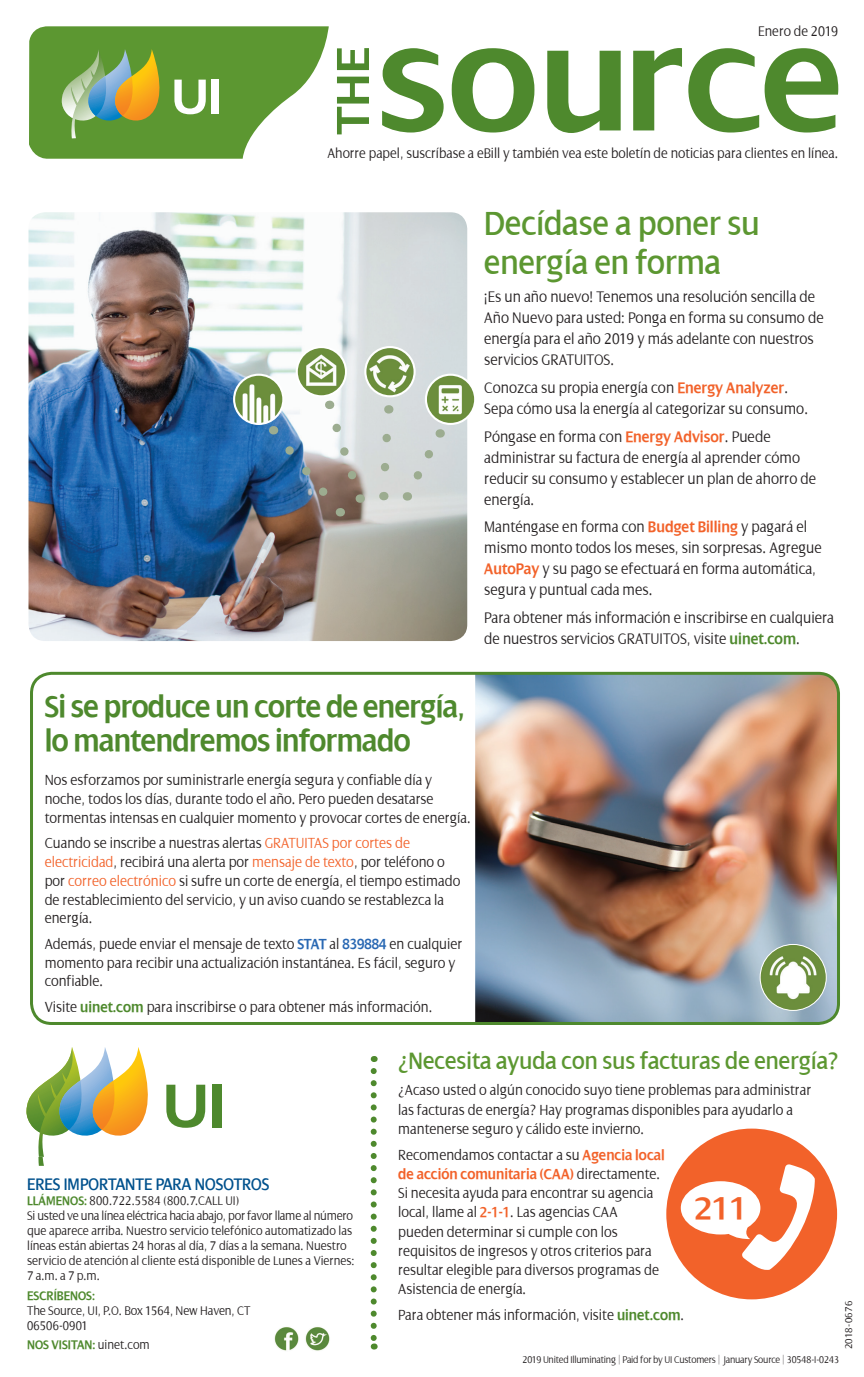
<style>
.page{position:relative;width:864px;height:1377px;background:#fff}
.page>*{position:absolute;margin:0;border:0;box-sizing:border-box;transform-origin:0 0}
.t1{font:36px/39px "Dialog";color:#5c9731;scale:.9 1}
.t2{font:600 34.05px "Dialog";color:#f2622a}
.t3{font:600 33px/34.5px "Dialog";letter-spacing:-.02em;color:#4e892d;scale:.9 1}
.t4{font:25.5px "Dialog";color:#5c9731;scale:.9 1}
.t5{font:18px "Dialog";color:#01518d;scale:.9 1}
.t6{font:300 16.5px/21px "Dialog";color:#231f20;scale:.9 1}
.t7{font:300 15.75px/19.2px "Dialog";color:#231f20;scale:.9 1}
.t8{font:300 15px "Dialog";color:#231f20;scale:.9 1}
.t9{font:300 13.5px/15px "Dialog";color:#231f20;scale:.9 1}
.t10{font:600 13.5px "Dialog";color:#4e892d;scale:.9 1}
.t11{font:300 10.5px "Dialog";letter-spacing:-.02em;color:#231f20;scale:.91 1}
.t12{font:300 10.5px "Dialog";color:#231f20}
.s1{font-weight:600;color:#f2622a}
.s2{font-weight:600;color:#4e892d}
.s3{color:#f2622a}
.s4{font-weight:600;color:#2968b3}
.s5{font-weight:300;color:#231f20}
</style>
<div class="page">
<img style="left:475px;top:674px;width:364px;height:349px">
<svg style="left:26px;top:1047px;width:196px;height:119px"></svg>
<div style="left:213px;top:1085px;width:9px;height:43px;background:#4e892d"></div>
<svg style="left:29px;top:26px;width:300px;height:133px"></svg>
<svg style="left:382px;top:48px;width:456px;height:85px"></svg>
<svg style="left:337px;top:48px;width:32px;height:86px"></svg>
<img style="left:274px;top:1326px;width:25px;height:26px;border-radius:13px">
<img style="left:304px;top:1326px;width:26px;height:26px;border-radius:13px">
<svg style="left:371px;top:1071px;width:6px;height:279px"></svg>
<div style="left:30px;top:672px;width:810px;height:353px;border:3px solid #4e892d;border-radius:20px"></div>
<img style="left:760px;top:944px;width:66px;height:66px;border-radius:33px">
<div style="left:760px;top:944px;width:67px;height:67px;border:1px solid #fff;border-radius:50%"></div>
<div style="left:666px;top:1129px;width:171px;height:170px;background:#f2622a;border-radius:50%"></div>
<svg style="left:681px;top:1164px;width:134px;height:108px"></svg>
<img style="left:29px;top:212px;width:438px;height:429px">
<img style="left:297px;top:347px;width:49px;height:49px;border-radius:25px">
<div style="left:296px;top:346px;width:51px;height:51px;border:2px solid #fff;border-radius:50%"></div>
<img style="left:234px;top:375px;width:49px;height:49px;border-radius:24px">
<div style="left:233px;top:374px;width:51px;height:51px;border:2px solid #fff;border-radius:50%"></div>
<img style="left:365px;top:347px;width:50px;height:49px;border-radius:25px">
<div style="left:364px;top:346px;width:52px;height:51px;border:2px solid #fff;border-radius:50%"></div>
<img style="left:426px;top:375px;width:49px;height:49px;border-radius:24px">
<div style="left:425px;top:374px;width:51px;height:51px;border:2px solid #fff;border-radius:50%"></div>
<svg style="left:407px;top:429px;width:39px;height:72px;background:#cfd5d4"></svg>
<svg style="left:376px;top:405px;width:20px;height:71px"></svg>
<svg style="left:270px;top:401px;width:93px;height:115px"></svg>
<p class="t8" style="left:758px;top:23px;width:91px">Enero de 2019</p>
<p class="t8" style="left:327px;top:145px;width:569px">Ahorre papel, suscríbase a eBill y también vea este boletín de noticias para clientes en línea.</p>
<h1 class="t1" style="left:484px;top:205px;width:308px">Decídase a poner su energía en forma</h1>
<p class="t6" style="left:484px;top:286px;width:379px">¡Es un año nuevo! Tenemos una resolución sencilla de Año Nuevo para usted: Ponga en forma su consumo de energía para el año 2019 y más adelante con nuestros servicios GRATUITOS.</p>
<p class="t6" style="left:484px;top:377px;width:361px">Conozca su propia energía con <span class="s1">Energy Analyzer</span>.<br>Sepa cómo usa la energía al categorizar su consumo.</p>
<p class="t6" style="left:484px;top:426px;width:370px">Póngase en forma con <span class="s1">Energy Advisor</span>. Puede administrar su factura de energía al aprender cómo reducir su consumo y establecer un plan de ahorro de energía.</p>
<p class="t6" style="left:484px;top:517px;width:377px">Manténgase en forma con <span class="s1">Budget Billing</span> y pagará el mismo monto todos los meses, sin sorpresas. Agregue <span class="s1">AutoPay</span> y su pago se efectuará en forma automática, segura y puntual cada mes.</p>
<p class="t6" style="left:484px;top:607px;width:390px">Para obtener más información e inscribirse en cualquiera de nuestros servicios GRATUITOS, visite <span class="s2">uinet.com</span>.</p>
<h3 class="t3" style="left:45px;top:689px;width:468px">Si se produce un corte de energía, lo mantendremos informado</h3>
<p class="t7" style="left:45px;top:771px;width:475px;line-height:18.8px">Nos esforzamos por suministrarle energía segura y confiable día y noche, todos los días, durante todo el año. Pero pueden desatarse tormentas intensas en cualquier momento y provocar cortes de energía.</p>
<p class="t7" style="left:45px;top:834px;width:463px;line-height:18.8px">Cuando se inscribe a nuestras alertas <span class="s3">GRATUITAS por cortes de electricidad</span>, recibirá una alerta por <span class="s3">mensaje de texto</span>, por teléfono o por <span class="s3">correo electrónico</span> si sufre un corte de energía, el tiempo estimado de restablecimiento del servicio, y un aviso cuando se restablezca la energía.</p>
<p class="t7" style="left:45px;top:935px;width:466px;line-height:18.8px">Además, puede enviar el mensaje de texto <span class="s4">STAT</span> al <span class="s4">839884</span> en cualquier momento para recibir una actualización instantánea. Es fácil, seguro y confiable.</p>
<p class="t7" style="left:45px;top:997px;width:432px">Visite <span class="s2">uinet.com</span> para inscribirse o para obtener más información.</p>
<h3 class="t4" style="left:398px;top:1048px;width:491px">¿Necesita ayuda con sus facturas de energía?</h3>
<p class="t7" style="left:398px;top:1081px;width:461px">¿Acaso usted o algún conocido suyo tiene problemas para administrar las facturas de energía? Hay programas disponibles para ayudarlo a mantenerse seguro y cálido este invierno.</p>
<p class="t7" style="left:398px;top:1145px;width:298px">Recomendamos contactar a su <span class="s1">Agencia local de acción comunitaria (CAA)</span> directamente.<br>Si necesita ayuda para encontrar su agencia local, llame al <span class="s1">2-1-1</span>. Las agencias CAA pueden determinar si cumple con los requisitos de ingresos y otros criterios para resultar elegible para diversos programas de Asistencia de energía.</p>
<p class="t7" style="left:398px;top:1306px;width:319px">Para obtener más información, visite <span class="s2">uinet.com</span>.</p>
<p class="t5" style="left:27px;top:1175px;width:271px">ERES IMPORTANTE PARA NOSOTROS</p>
<p class="t9" style="left:27px;top:1194px;width:366px"><span class="s2">LLÁMENOS:</span> 800.722.5584 (800.7.CALL UI)<br>Si usted ve una línea eléctrica hacia abajo, por favor llame al número que aparece arriba. Nuestro servicio telefónico automatizado las líneas están abiertas 24 horas al día, 7 días a la semana. Nuestro servicio de atención al cliente está disponible de Lunes a Viernes:<br>7 a.m. a 7 p.m.</p>
<p class="t10" style="left:27px;top:1288px;width:77px">ESCRÍBENOS:</p>
<p class="t9" style="left:27px;top:1303px;width:249px">The Source, UI, P.O. Box 1564, New Haven, CT<br>06506-0901</p>
<p class="t10" style="left:27px;top:1338px;width:138px">NOS VISITAN: <span class="s5">uinet.com</span></p>
<h2 class="t2" style="left:694px;top:1190px;width:55px">211</h2>
<p class="t12" style="left:843px;top:1349px;width:50px;rotate:-90deg">2018-0676</p>
<p class="t11" style="left:523px;top:1354px;width:349px">2019 United Illuminating | Paid for by UI Customers | January Source | 30548-I-0243</p>
</div>
